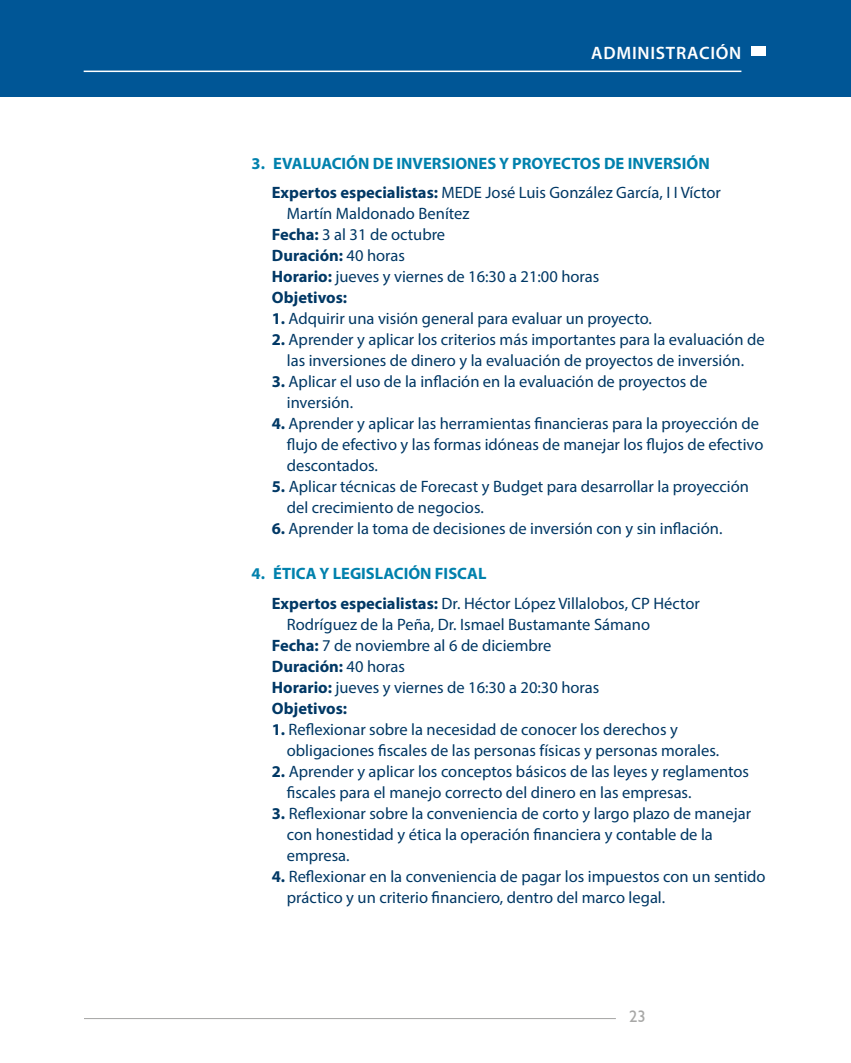
<style>
.page{position:relative;width:851px;height:1063px;background:#fff}
.page>*{position:absolute;margin:0;border:0;box-sizing:border-box;transform-origin:0 0}
.t1{font:600 18px "Myriad Pro";letter-spacing:.04em;color:#fff}
.t2{font:16.5px/21px "Myriad Pro";color:#003865}
.t3{font:700 16.5px/29.5px "Myriad Pro";color:#0081ad}
.t4{font:16.5px "Humanist 521 BT";color:#a8a8a7}
.s1{color:#003865}
.s2{font-weight:400;color:#003865}
.s3{font-weight:700}
.s4{font-weight:700;color:#0081ad}
</style>
<div class="page">
<div style="left:0;top:0;width:850px;height:97px;background:#005696"></div>
<div style="left:751px;top:46px;width:14px;height:10px;background:#fff"></div>
<hr style="left:84px;top:71px;width:657px;height:1px;background:#fff">
<hr style="left:84px;top:1018px;width:531px;height:1px;background:#a8a8a7">
<p class="t1" style="left:591px;top:42px;width:152px">ADMINISTRACIÓN</p>
<p class="t3" style="left:272px;top:148px;width:450px;text-indent:-20px">3. EVALUACIÓN DE INVERSIONES Y PROYECTOS DE INVERSIÓN<br><span class="s1">Expertos especialistas:</span> <span class="s2">MEDE José Luis González García, I I Víctor</span></p>
<p class="t2" style="left:272px;top:203px;width:329px;text-indent:15px">Martín Maldonado Benítez<br><span class="s3">Fecha:</span> 3 al 31 de octubre<br><span class="s3">Duración:</span> 40 horas<br><span class="s3">Horario:</span> jueves y viernes de 16:30 a 21:00 horas<br><span class="s3">Objetivos:</span></p>
<p class="t2" style="left:272px;top:308px;width:381px"><span class="s3">1.</span> Adquirir una visión general para evaluar un proyecto.</p>
<p class="t2" style="left:272px;top:329px;width:494px;text-align:center"><span class="s3">2.</span> Aprender y aplicar los criterios más importantes para la evaluación de las inversiones de dinero y la evaluación de proyectos de inversión.</p>
<p class="t2" style="left:287px;top:371px;width:422px;text-indent:-15px"><span class="s3">3.</span> Aplicar el uso de la inflación en la evaluación de proyectos de inversión.</p>
<p class="t2" style="left:287px;top:413px;width:478px;text-indent:-15px"><span class="s3">4.</span> Aprender y aplicar las herramientas financieras para la proyección de flujo de efectivo y las formas idóneas de manejar los flujos de efectivo descontados.</p>
<p class="t2" style="left:287px;top:476px;width:463px;text-indent:-15px"><span class="s3">5.</span> Aplicar técnicas de Forecast y Budget para desarrollar la proyección del crecimiento de negocios.</p>
<p class="t2" style="left:272px;top:518px;width:452px"><span class="s3">6.</span> Aprender la toma de decisiones de inversión con y sin inflación.</p>
<p class="t2" style="left:272px;top:559px;width:429px;line-height:29.5px;text-indent:-20px"><span class="s4">4. ÉTICA Y LEGISLACIÓN FISCAL<br></span><span class="s3">Expertos especialistas:</span> Dr. Héctor López Villalobos, CP Héctor</p>
<p class="t2" style="left:272px;top:613px;width:380px;text-indent:15px">Rodríguez de la Peña, Dr. Ismael Bustamante Sámano <span class="s3">Fecha:</span> 7 de noviembre al 6 de diciembre<br><span class="s3">Duración:</span> 40 horas<br><span class="s3">Horario:</span> jueves y viernes de 16:30 a 20:30 horas <span class="s3">Objetivos:</span></p>
<p class="t2" style="left:287px;top:718px;width:434px;text-indent:-15px"><span class="s3">1.</span> Reflexionar sobre la necesidad de conocer los derechos y obligaciones fiscales de las personas físicas y personas morales.</p>
<p class="t2" style="left:287px;top:760px;width:464px;text-indent:-15px"><span class="s3">2.</span> Aprender y aplicar los conceptos básicos de las leyes y reglamentos fiscales para el manejo correcto del dinero en las empresas.</p>
<p class="t2" style="left:287px;top:802px;width:465px;text-indent:-15px"><span class="s3">3.</span> Reflexionar sobre la conveniencia de corto y largo plazo de manejar con honestidad y ética la operación financiera y contable de la empresa.</p>
<p class="t2" style="left:287px;top:865px;width:480px;text-indent:-15px"><span class="s3">4.</span> Reflexionar en la conveniencia de pagar los impuestos con un sentido práctico y un criterio financiero, dentro del marco legal.</p>
<p class="t4" style="left:629px;top:1006px;width:18px">23</p>
</div>
